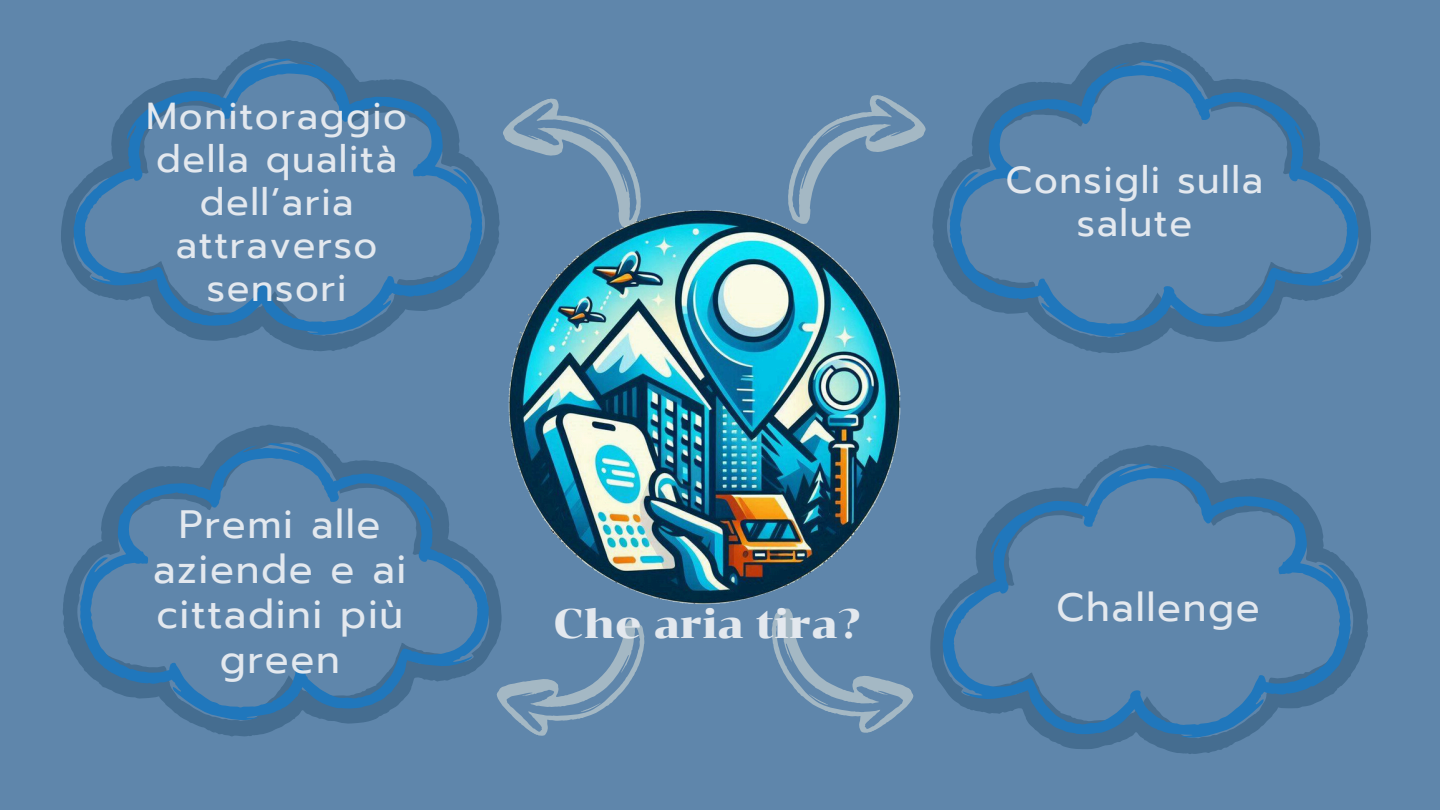
<style>
.page{position:relative;width:1440px;height:810px;background:#5f86ab}
.page>*{position:absolute;margin:0;border:0;box-sizing:border-box;transform-origin:0 0}
.t1{font:41px "Chonburi";color:#e3e8ee}
.t2{font:39.4px/45.1px "Prompt";letter-spacing:.04em;color:#e3e8ee;text-align:center}
.t3{font:37.5px/42.9px "Prompt";letter-spacing:.04em;color:#e3e8ee;text-align:center}
</style>
<div class="page">
<svg style="left:510px;top:98px;width:103px;height:40px"></svg>
<svg style="left:937px;top:445px;width:431px;height:309px"></svg>
<svg style="left:942px;top:463px;width:409px;height:277px"></svg>
<svg style="left:972px;top:48px;width:392px;height:301px"></svg>
<svg style="left:68px;top:428px;width:390px;height:307px"></svg>
<svg style="left:61px;top:40px;width:449px;height:311px"></svg>
<svg style="left:68px;top:48px;width:423px;height:298px"></svg>
<svg style="left:496px;top:677px;width:137px;height:59px"></svg>
<svg style="left:812px;top:95px;width:114px;height:43px"></svg>
<svg style="left:786px;top:677px;width:128px;height:56px"></svg>
<img style="left:438px;top:138px;width:539px;height:539px">
<p class="t3" style="left:146px;top:95px;width:262px">Monitoraggio della qualità dell’aria attraverso sensori</p>
<p class="t2" style="left:153px;top:502px;width:255px">Premi alle aziende e ai cittadini più green</p>
<p class="t1" style="left:553px;top:599px;width:309px">Che aria tira?</p>
<p class="t3" style="left:1006px;top:159px;width:259px">Consigli sulla salute</p>
<p class="t2" style="left:1057px;top:585px;width:205px">Challenge</p>
</div>
